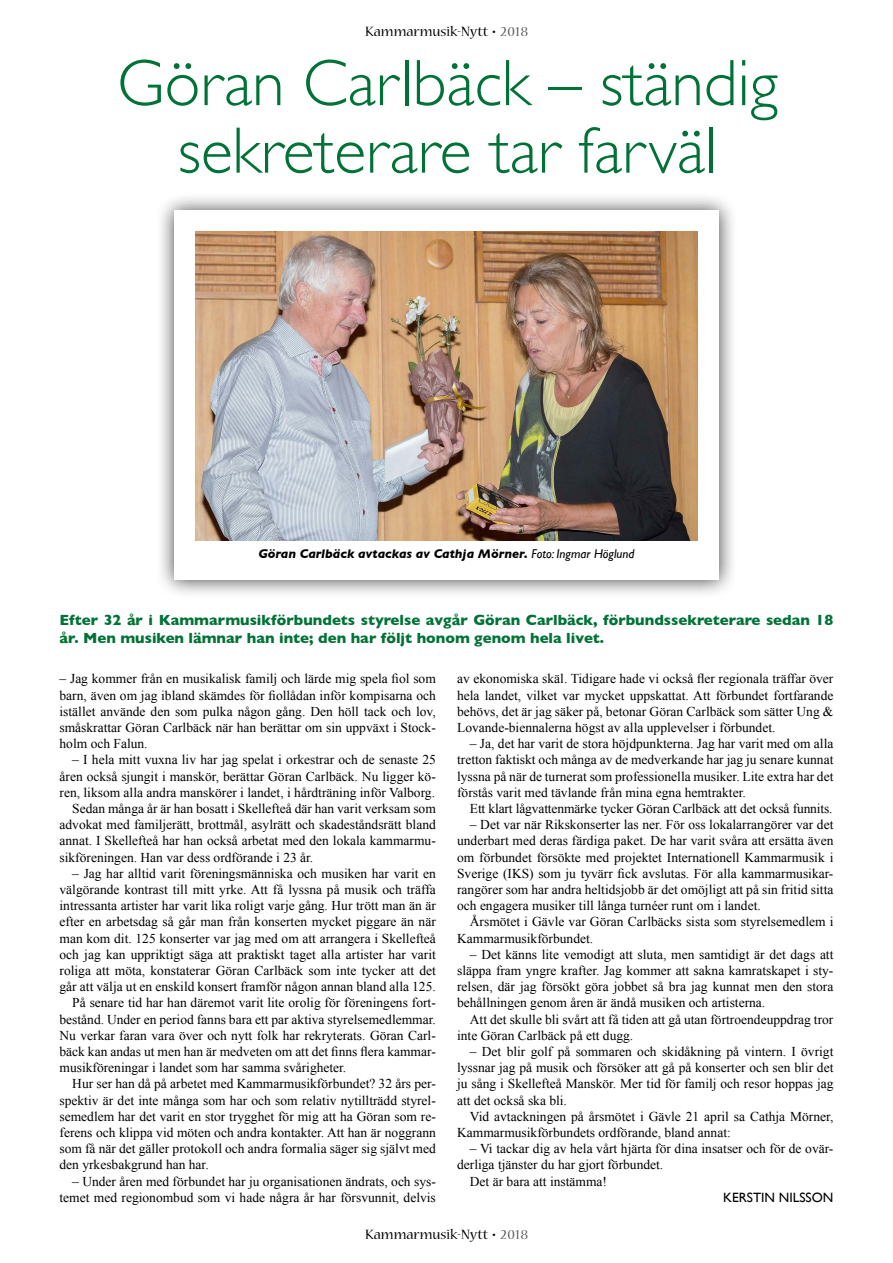
<style>
.page{position:relative;width:893px;height:1263px;background:#fff}
.page>*{position:absolute;margin:0;border:0;box-sizing:border-box;transform-origin:0 0}
.t1{font:300 66px/67.5px "Gill Sans";color:#007236;text-align:center}
.t2{font:700 15px/18px "Gill Sans";color:#007236}
.t3{font:15px "Nueva Std";color:#000}
.t4{font:13.5px/16.2px "Times New Roman";color:#000;text-align:justify}
.t5{font:13.5px "Gill Sans";color:#000}
.t6{font:italic 700 12.75px "Gill Sans";color:#000}
.s1{font-weight:700}
.s2{color:#58595b}
.s3{font-weight:400}
</style>
<div class="page">
<div style="left:156px;top:192px;width:581px;height:407px;background:#000;opacity:.75"></div>
<div style="left:174px;top:210px;width:545px;height:370px;background:#fff"></div>
<img style="left:196px;top:232px;width:501px;height:308px">
<p class="t3" style="left:365px;top:24px;width:164px">Kammarmusik-Nytt <span class="s1">•</span> <span class="s2">2018</span></p>
<h1 class="t1" style="left:117px;top:47px;width:662px">Göran Carlbäck – ständig sekreterare tar farväl</h1>
<p class="t6" style="left:259px;top:546px;width:377px">Göran Carlbäck avtackas av Cathja Mörner. <span class="s3">Foto: Ingmar Höglund</span></p>
<p class="t2" style="left:60px;top:611px;width:775px">Efter 32 år i Kammarmusikförbundets styrelse avgår Göran Carlbäck, förbundssekreterare sedan 18 år. Men musiken lämnar han inte; den har följt honom genom hela livet.</p>
<p class="t4" style="left:60px;top:670px;width:378px">– Jag kommer från en musikalisk familj och lärde mig spela fiol som barn, även om jag ibland skämdes för fiollådan inför kompisarna och istället använde den som pulka någon gång. Den höll tack och lov, småskrattar Göran Carlbäck när han berättar om sin uppväxt i Stock&shy;holm och Falun.</p>
<p class="t4" style="left:72px;top:751px;width:365px">– I hela mitt vuxna liv har jag spelat i orkestrar och de senaste 25</p>
<p class="t4" style="left:60px;top:768px;width:378px">åren också sjungit i manskör, berättar Göran Carlbäck. Nu ligger kö-</p>
<p class="t4" style="left:60px;top:784px;width:377px">ren, liksom alla andra manskörer i landet, i hårdträning inför Valborg.</p>
<p class="t4" style="left:72px;top:800px;width:365px">Sedan många år är han bosatt i Skellefteå där han varit verksam som</p>
<p class="t4" style="left:60px;top:816px;width:378px">advokat med familjerätt, brottmål, asylrätt och skadeståndsrätt bland</p>
<p class="t4" style="left:60px;top:832px;width:378px">annat. I Skellefteå har han också arbetat med den lokala kammarmu-</p>
<p class="t4" style="left:60px;top:849px;width:255px">sikföreningen. Han var dess ordförande i 23 år.</p>
<p class="t4" style="left:72px;top:865px;width:365px">– Jag har alltid varit föreningsmänniska och musiken har varit en</p>
<p class="t4" style="left:60px;top:881px;width:378px">välgörande kontrast till mitt yrke. Att få lyssna på musik och träffa</p>
<p class="t4" style="left:60px;top:897px;width:378px">intressanta artister har varit lika roligt varje gång. Hur trött man än är</p>
<p class="t4" style="left:60px;top:913px;width:378px">efter en arbetsdag så går man från konserten mycket piggare än när</p>
<p class="t4" style="left:60px;top:930px;width:378px">man kom dit. 125 konserter var jag med om att arrangera i Skellefteå</p>
<p class="t4" style="left:60px;top:946px;width:378px">och jag kan uppriktigt säga att praktiskt taget alla artister har varit</p>
<p class="t4" style="left:60px;top:962px;width:378px">roliga att möta, konstaterar Göran Carlbäck som inte tycker att det</p>
<p class="t4" style="left:60px;top:978px;width:378px">går att välja ut en enskild konsert framför någon annan bland alla 125.</p>
<p class="t4" style="left:72px;top:994px;width:365px">På senare tid har han däremot varit lite orolig för föreningens fort-</p>
<p class="t4" style="left:60px;top:1011px;width:378px">bestånd. Under en period fanns bara ett par aktiva styrelsemedlemmar.</p>
<p class="t4" style="left:60px;top:1027px;width:378px">Nu verkar faran vara över och nytt folk har rekryterats. Göran Carl-</p>
<p class="t4" style="left:60px;top:1043px;width:378px">bäck kan andas ut men han är medveten om att det finns flera kammar-</p>
<p class="t4" style="left:60px;top:1059px;width:288px">musikföreningar i landet som har samma svårigheter.</p>
<p class="t4" style="left:72px;top:1075px;width:365px">Hur ser han då på arbetet med Kammarmusikförbundet? 32 års per-</p>
<p class="t4" style="left:60px;top:1092px;width:378px">spektiv är det inte många som har och som relativ nytillträdd styrel-</p>
<p class="t4" style="left:60px;top:1108px;width:378px">semedlem har det varit en stor trygghet för mig att ha Göran som re-</p>
<p class="t4" style="left:60px;top:1124px;width:378px">ferens och klippa vid möten och andra kontakter. Att han är noggrann</p>
<p class="t4" style="left:60px;top:1140px;width:378px">som få när det gäller protokoll och andra formalia säger sig självt med</p>
<p class="t4" style="left:60px;top:1156px;width:151px">den yrkesbakgrund han har.</p>
<p class="t4" style="left:60px;top:1173px;width:378px;text-align:right">– Under åren med förbundet har ju organisationen ändrats, och sys&shy;temet med regionombud som vi hade några år har försvunnit, delvis</p>
<p class="t4" style="left:457px;top:670px;width:378px">av ekonomiska skäl. Tidigare hade vi också fler regionala träffar över hela landet, vilket var mycket uppskattat. Att förbundet fortfarande behövs, det är jag säker på, betonar Göran Carlbäck som sätter Ung &amp; Lovande-biennalerna högst av alla upplevelser i förbundet.</p>
<p class="t4" style="left:457px;top:735px;width:378px;text-indent:13px">– Ja, det har varit de stora höjdpunkterna. Jag har varit med om alla tretton faktiskt och många av de medverkande har jag ju senare kunnat lyssna på när de turnerat som professionella musiker. Lite extra har det förstås varit med tävlande från mina egna hemtrakter.</p>
<p class="t4" style="left:470px;top:800px;width:364px">Ett klart lågvattenmärke tycker Göran Carlbäck att det också funnits.</p>
<p class="t4" style="left:457px;top:816px;width:378px;text-indent:13px">– Det var när Rikskonserter las ner. För oss lokalarrangörer var det underbart med deras färdiga paket. De har varit svåra att ersätta även om förbundet försökte med projektet Internationell Kammarmusik i Sverige (IKS) som ju tyvärr fick avslutas. För alla kammarmusikar&shy;rangörer som har andra heltidsjobb är det omöjligt att på sin fritid sitta och engagera musiker till långa turnéer runt om i landet.</p>
<p class="t4" style="left:457px;top:913px;width:378px;text-indent:13px">Årsmötet i Gävle var Göran Carlbäcks sista som styrelsemedlem i<br>Kammarmusikförbundet.</p>
<p class="t4" style="left:457px;top:946px;width:378px;text-indent:13px">– Det känns lite vemodigt att sluta, men samtidigt är det dags att släppa fram yngre krafter. Jag kommer att sakna kamratskapet i sty&shy;relsen, där jag försökt göra jobbet så bra jag kunnat men den stora behållningen genom åren är ändå musiken och artisterna.</p>
<p class="t4" style="left:457px;top:1011px;width:378px;text-indent:13px">Att det skulle bli svårt att få tiden att gå utan förtroendeuppdrag tror inte Göran Carlbäck på ett dugg.</p>
<p class="t4" style="left:457px;top:1043px;width:378px;text-indent:13px">– Det blir golf på sommaren och skidåkning på vintern. I övrigt lyssnar jag på musik och försöker att gå på konserter och sen blir det ju sång i Skellefteå Manskör. Mer tid för familj och resor hoppas jag att det också ska bli.</p>
<p class="t4" style="left:457px;top:1108px;width:378px;text-indent:13px">Vid avtackningen på årsmötet i Gävle 21 april sa Cathja Mörner,<br>Kammarmusikförbundets ordförande, bland annat:</p>
<p class="t4" style="left:470px;top:1140px;width:365px">– Vi tackar dig av hela vårt hjärta för dina insatser och för de ovär-</p>
<p class="t4" style="left:457px;top:1156px;width:208px">derliga tjänster du har gjort förbundet.</p>
<p class="t4" style="left:470px;top:1173px;width:139px">Det är bara att instämma!</p>
<p class="t5" style="left:723px;top:1189px;width:112px">KERSTIN NILSSON</p>
<p class="t3" style="left:365px;top:1228px;width:164px">Kammarmusik-Nytt <span class="s1">•</span> <span class="s2">2018</span></p>
</div>
